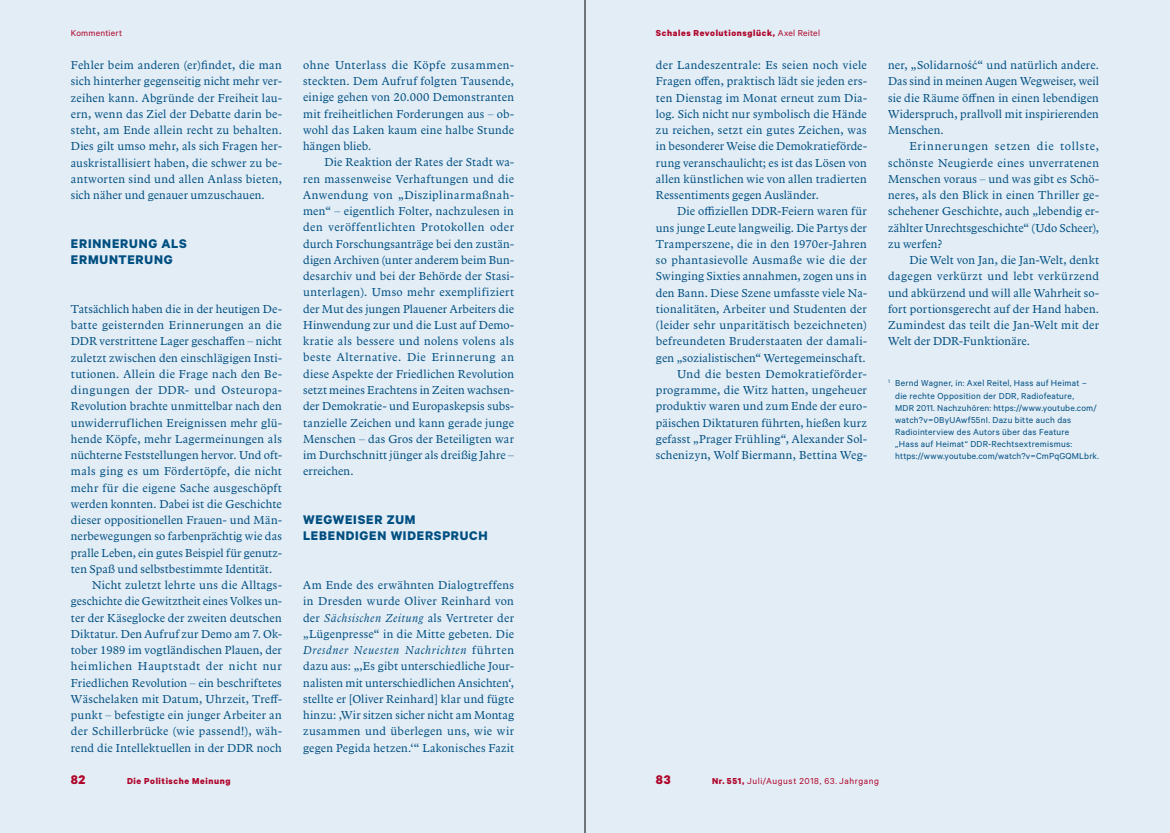
<style>
.page{position:relative;width:1170px;height:833px;background:#fff}
.page>*{position:absolute;margin:0;border:0;box-sizing:border-box;transform-origin:0 0}
.t1{font:700 14.12px/16.2px "Calibre";letter-spacing:.06em;color:#004f81}
.t2{font:700 14.12px "Calibre";color:#af052a}
.t3{font:11.88px/16.2px "Arbesco DT";letter-spacing:.015em;color:#004f81;text-align:justify}
.t4{font:11.88px "Arbesco DT";letter-spacing:.045em;color:#004f81}
.t5{font:11.88px "Arbesco DT";letter-spacing:.035em;color:#004f81}
.t6{font:9.75px/12.1px "Calibre";letter-spacing:.025em;color:#004f81}
.t7{font:700 9.75px "Calibre";letter-spacing:.065em;color:#af052a}
.t8{font:9.75px "Calibre";letter-spacing:.055em;color:#af052a}
.t9{font:9.75px "Calibre";letter-spacing:.02em;color:#af052a}
.s1{font-style:italic}
.s2{font-weight:400}
.s3{font-weight:700}
</style>
<div class="page">
<div style="left:0;top:0;width:585px;height:833px;background:#e3edf6"></div>
<div style="left:585px;top:0;width:584px;height:833px;background:#e3edf6"></div>
<hr style="left:584px;top:0;width:1px;height:833px;background:#000">
<p class="t9" style="left:71px;top:28px;width:53px">Kommentiert</p>
<p class="t3" style="left:71px;top:57px;width:212px">Fehler beim anderen (er)findet, die man sich hinterher gegenseitig nicht mehr ver&shy;zeihen kann. Abgründe der Freiheit lau&shy;ern, wenn das Ziel der Debatte darin be&shy;steht, am Ende allein recht zu behalten.<br>Dies gilt umso mehr, als sich Fragen her&shy;auskristallisiert haben, die schwer zu be&shy;antworten sind und allen Anlass bieten, sich näher und genauer umzuschauen.</p>
<p class="t1" style="left:71px;top:235px;width:117px">ERINNERUNG ALS<br>ERMUNTERUNG</p>
<p class="t3" style="left:71px;top:301px;width:212px">Tatsächlich haben die in der heutigen De-</p>
<p class="t5" style="left:71px;top:318px;width:212px">batte geisternden Erinnerungen an die</p>
<p class="t3" style="left:71px;top:334px;width:212px">DDR verstrittene Lager geschaffen – nicht</p>
<p class="t3" style="left:71px;top:350px;width:212px">zuletzt zwischen den einschlägigen Insti-</p>
<p class="t3" style="left:71px;top:366px;width:212px">tutionen. Allein die Frage nach den Be-</p>
<p class="t4" style="left:71px;top:383px;width:212px">dingungen der DDR- und Osteuropa-</p>
<p class="t3" style="left:71px;top:399px;width:212px">Revolution brachte unmittelbar nach den</p>
<p class="t3" style="left:71px;top:415px;width:212px">unwiderruflichen Ereignissen mehr glü-</p>
<p class="t3" style="left:71px;top:431px;width:212px">hende Köpfe, mehr Lagermeinungen als</p>
<p class="t3" style="left:71px;top:447px;width:212px">nüchterne Feststellungen hervor. Und oft-</p>
<p class="t3" style="left:71px;top:464px;width:212px">mals ging es um Fördertöpfe, die nicht</p>
<p class="t3" style="left:71px;top:480px;width:212px">mehr für die eigene Sache ausgeschöpft</p>
<p class="t3" style="left:71px;top:496px;width:212px">werden konnten. Dabei ist die Geschichte</p>
<p class="t3" style="left:71px;top:512px;width:212px">dieser oppositionellen Frauen- und Män-</p>
<p class="t3" style="left:71px;top:529px;width:212px">nerbewegungen so farbenprächtig wie das</p>
<p class="t3" style="left:71px;top:545px;width:212px">pralle Leben, ein gutes Beispiel für genutz-</p>
<p class="t3" style="left:71px;top:561px;width:203px">ten Spaß und selbstbestimmte Identität.</p>
<p class="t3" style="left:92px;top:577px;width:191px">Nicht zuletzt lehrte uns die Alltags-</p>
<p class="t3" style="left:71px;top:594px;width:212px">geschichte die Gewitztheit eines Volkes un-</p>
<p class="t3" style="left:71px;top:610px;width:212px">ter der Käseglocke der zweiten deutschen</p>
<p class="t3" style="left:71px;top:626px;width:212px">Diktatur. Den Aufruf zur Demo am 7. Ok-</p>
<p class="t3" style="left:71px;top:642px;width:212px">tober 1989 im vogtländischen Plauen, der</p>
<p class="t4" style="left:71px;top:659px;width:212px">heimlichen Hauptstadt der nicht nur</p>
<p class="t3" style="left:71px;top:675px;width:212px">Friedlichen Revolution – ein beschriftetes</p>
<p class="t3" style="left:71px;top:691px;width:212px">Wäschelaken mit Datum, Uhrzeit, Treff-</p>
<p class="t3" style="left:71px;top:707px;width:212px">punkt – befestigte ein junger Arbeiter an</p>
<p class="t3" style="left:71px;top:724px;width:212px">der Schillerbrücke (wie passend!), wäh-</p>
<p class="t3" style="left:71px;top:740px;width:212px">rend die Intellektuellen in der DDR noch</p>
<p class="t3" style="left:303px;top:57px;width:212px">ohne Unterlass die Köpfe zusammen&shy;steckten. Dem Aufruf folgten Tausende, einige gehen von 20.000 Demonstranten mit freiheitlichen Forderungen aus – ob&shy;wohl das Laken kaum eine halbe Stunde hängen blieb.</p>
<p class="t3" style="left:303px;top:155px;width:212px;text-indent:21px">Die Reaktion der Rates der Stadt wa&shy;ren massenweise Verhaftungen und die Anwendung von „Disziplinarmaßnah&shy;men“ – eigentlich Folter, nachzulesen in den veröffentlichten Protokollen oder durch Forschungsanträge bei den zustän&shy;digen Archiven (unter anderem beim Bun&shy;desarchiv und bei der Behörde der Stasi&shy;unterlagen). Umso mehr exemplifiziert der Mut des jungen Plauener Arbeiters die Hinwendung zur und die Lust auf Demo&shy;kratie als bessere und nolens volens als beste Alternative. Die Erinnerung an diese Aspekte der Friedlichen Revolution setzt meines Erachtens in Zeiten wachsen&shy;der Demokratie- und Europaskepsis subs&shy;tanzielle Zeichen und kann gerade junge Menschen – das Gros der Beteiligten war im Durchschnitt jünger als dreißig Jahre – erreichen.</p>
<p class="t1" style="left:303px;top:511px;width:185px">WEGWEISER ZUM<br>LEBENDIGEN WIDERSPRUCH</p>
<p class="t3" style="left:303px;top:577px;width:212px">Am Ende des erwähnten Dialogtreffens in Dresden wurde Oliver Reinhard von der <span class="s1">Sächsischen Zeitung</span> als Vertreter der „Lügenpresse“ in die Mitte gebeten. Die <span class="s1">Dresdner Neuesten Nachrichten</span> führten dazu aus: „‚Es gibt unterschiedliche Jour&shy;nalisten mit unterschiedlichen Ansichten‘, stellte er [Oliver Reinhard] klar und fügte hinzu: ‚Wir sitzen sicher nicht am Montag zusammen und überlegen uns, wie wir gegen Pegida hetzen.‘“ Lakonisches Fazit</p>
<p class="t7" style="left:656px;top:27px;width:166px">Schales Revolutionsglück, <span class="s2">Axel Reitel</span></p>
<p class="t3" style="left:656px;top:57px;width:212px">der Landeszentrale: Es seien noch viele Fragen offen, praktisch lädt sie jeden ers&shy;ten Dienstag im Monat erneut zum Dia&shy;log. Sich nicht nur symbolisch die Hände zu reichen, setzt ein gutes Zeichen, was in besonderer Weise die Demokratieförde&shy;rung veranschaulicht; es ist das Lösen von allen künstlichen wie von allen tradierten Ressentiments gegen Ausländer.</p>
<p class="t3" style="left:656px;top:204px;width:212px;text-align:right">Die offiziellen DDR-Feiern waren für uns junge Leute langweilig. Die Partys der Tramperszene, die in den 1970er-Jahren so phantasievolle Ausmaße wie die der Swinging Sixties annahmen, zogen uns in den Bann. Diese Szene umfasste viele Na&shy;tionalitäten, Arbeiter und Studenten der (leider sehr unparitätisch bezeichneten) befreundeten Bruderstaaten der damali&shy;gen „sozialistischen“ Wertegemeinschaft.<br>Und die besten Demokratieförder&shy;programme, die Witz hatten, ungeheuer produktiv waren und zum Ende der euro&shy;päischen Diktaturen führten, hießen kurz gefasst „Prager Frühling“, Alexander Sol&shy;schenizyn, Wolf Biermann, Bettina Weg-</p>
<p class="t2" style="left:71px;top:771px;width:16px">82</p>
<p class="t7" style="left:127px;top:775px;width:105px">Die Politische Meinung</p>
<p class="t2" style="left:656px;top:771px;width:16px">83</p>
<p class="t8" style="left:712px;top:775px;width:169px"><span class="s3">Nr. 551,</span> Juli/August 2018, 63. Jahrgang</p>
<p class="t3" style="left:888px;top:57px;width:212px">ner, „Solidarność“ und natürlich andere.<br>Das sind in meinen Augen Wegweiser, weil sie die Räume öffnen in einen lebendigen Widerspruch, prallvoll mit inspirierenden Menschen.</p>
<p class="t3" style="left:888px;top:139px;width:212px;text-indent:21px">Erinnerungen setzen die tollste, schönste Neugierde eines unverratenen Menschen voraus – und was gibt es Schö&shy;neres, als den Blick in einen Thriller ge&shy;schehener Geschichte, auch „lebendig er&shy;zählter Unrechtsgeschichte“ (Udo Scheer), zu werfen?</p>
<p class="t3" style="left:888px;top:252px;width:212px;text-indent:21px">Die Welt von Jan, die Jan-Welt, denkt dagegen verkürzt und lebt verkürzend und abkürzend und will alle Wahrheit so&shy;fort portionsgerecht auf der Hand haben.<br>Zumindest das teilt die Jan-Welt mit der Welt der DDR-Funktionäre.</p>
<p class="t6" style="left:895px;top:377px;width:205px;text-indent:-7px"><sup>1</sup> Bernd Wagner, in: Axel Reitel, Hass auf Heimat – die rechte Opposition der DDR, Radiofeature,<br>MDR 2011. Nachzuhören: https://www.youtube.com/ watch?v=0ByUAwf55nI. Dazu bitte auch das Radiointerview des Autors über das Feature<br>„Hass auf Heimat“ DDR-Rechtsextremismus: https://www.youtube.com/watch?v=CmPqGQMLbrk.</p>
</div>
